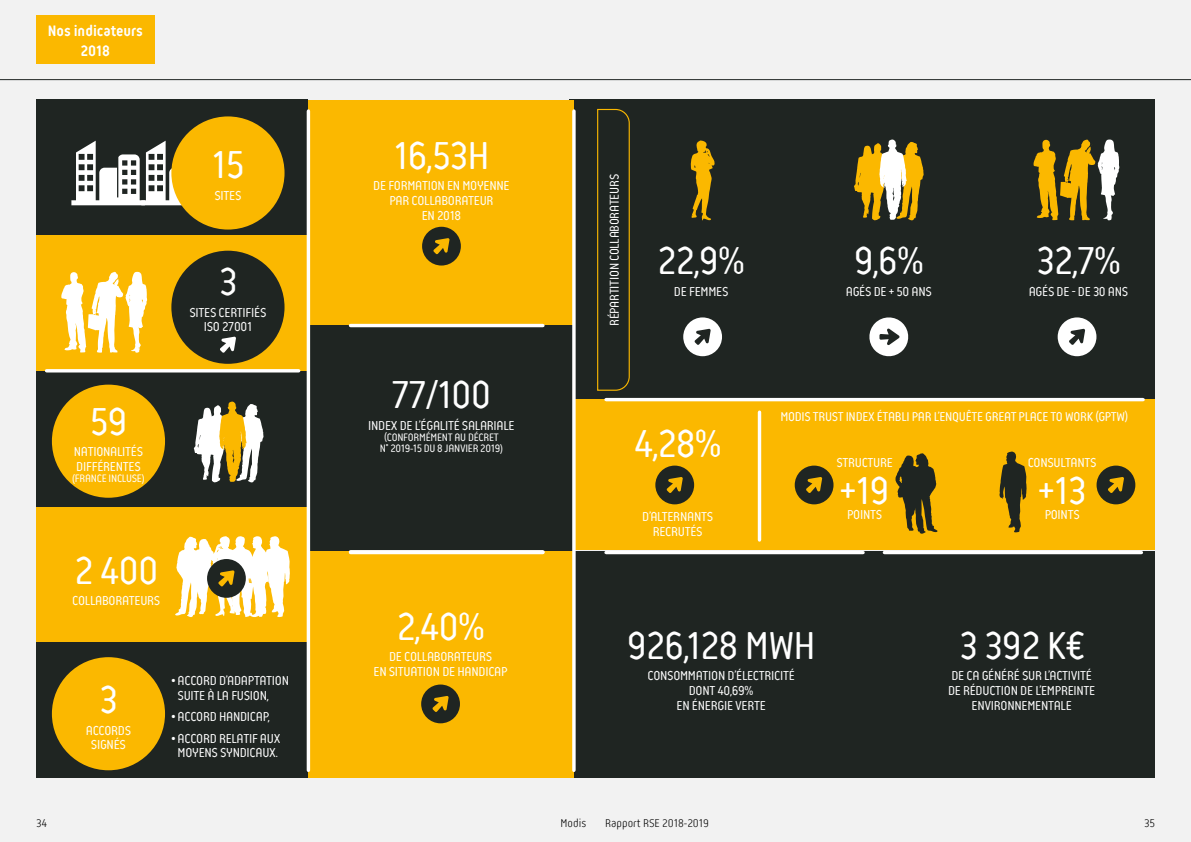
<style>
.page{position:relative;width:1191px;height:842px;background:#f2f2f2}
.page>*{position:absolute;margin:0;border:0;box-sizing:border-box;transform-origin:0 0}
.t1{font:41px "Reso";letter-spacing:-.02em;color:#fff}
.t2{font:16px/20px "Reso Regular 3";color:#fff;text-align:center}
.t3{font:13.7px/14.8px "Reso";letter-spacing:-.02em;color:#fff;text-align:center}
.t4{font:13.5px "Reso";letter-spacing:-.02em;color:#fff}
.t5{font:12px "Reso Regular 2";color:#000}
.t6{font:11.4px/11.4px "Reso";letter-spacing:-.02em;color:#fff;text-align:center}
</style>
<div class="page">
<hr style="left:0;top:79px;width:1191px;height:1px;background:#1f2522">
<div style="left:570px;top:99px;width:585px;height:301px;background:#1f2522"></div>
<div style="left:525px;top:551px;width:630px;height:227px;background:#1f2522"></div>
<div style="left:546px;top:399px;width:609px;height:151px;background:#fbb800"></div>
<div style="left:307px;top:100px;width:267px;height:226px;background:#fbb800"></div>
<div style="left:307px;top:325px;width:267px;height:227px;background:#1f2522"></div>
<div style="left:307px;top:552px;width:267px;height:226px;background:#fbb800"></div>
<hr style="left:758px;top:412px;width:3px;height:128px;background:#fff">
<hr style="left:350px;top:550px;width:193px;height:3px;background:#fff">
<hr style="left:350px;top:551px;width:193px;height:3px;background:#fff">
<hr style="left:350px;top:324px;width:193px;height:3px;background:#fff">
<div style="left:36px;top:506px;width:271px;height:136px;background:#fbb800"></div>
<div style="left:36px;top:642px;width:271px;height:136px;background:#1f2522"></div>
<div style="left:36px;top:371px;width:271px;height:135px;background:#1f2522"></div>
<div style="left:36px;top:235px;width:271px;height:136px;background:#fbb800"></div>
<div style="left:36px;top:99px;width:271px;height:136px;background:#1f2522"></div>
<hr style="left:47px;top:369px;width:252px;height:3px;background:#fff">
<hr style="left:307px;top:111px;width:3px;height:659px;background:#fff">
<hr style="left:606px;top:551px;width:257px;height:3px;background:#fff">
<hr style="left:884px;top:551px;width:257px;height:3px;background:#fff">
<hr style="left:572px;top:111px;width:3px;height:659px;background:#fff">
<div style="left:36px;top:16px;width:119px;height:48px;background:#fbb800"></div>
<svg style="left:597px;top:108px;width:33px;height:283px"></svg>
<svg style="left:690px;top:140px;width:25px;height:81px"></svg>
<div style="left:683px;top:317px;width:39px;height:39px;background:#fff;border-radius:50%"></div>
<svg style="left:694px;top:329px;width:17px;height:16px"></svg>
<svg style="left:1033px;top:139px;width:86px;height:81px"></svg>
<div style="left:1057px;top:317px;width:39px;height:39px;background:#fff;border-radius:50%"></div>
<svg style="left:1069px;top:329px;width:16px;height:16px"></svg>
<svg style="left:854px;top:139px;width:69px;height:81px"></svg>
<svg style="left:869px;top:317px;width:40px;height:40px"></svg>
<hr style="left:606px;top:398px;width:537px;height:3px;background:#fff">
<div style="left:655px;top:466px;width:39px;height:38px;background:#1f2522;border-radius:50%"></div>
<svg style="left:666px;top:477px;width:17px;height:16px"></svg>
<svg style="left:895px;top:453px;width:42px;height:81px"></svg>
<div style="left:794px;top:466px;width:39px;height:38px;background:#1f2522;border-radius:50%"></div>
<svg style="left:806px;top:477px;width:16px;height:16px"></svg>
<svg style="left:999px;top:452px;width:27px;height:81px"></svg>
<div style="left:1096px;top:466px;width:39px;height:38px;background:#1f2522;border-radius:50%"></div>
<svg style="left:1108px;top:477px;width:16px;height:16px"></svg>
<div style="left:422px;top:227px;width:39px;height:39px;background:#1f2522;border-radius:50%"></div>
<svg style="left:433px;top:238px;width:16px;height:16px"></svg>
<div style="left:421px;top:684px;width:39px;height:39px;background:#1f2522;border-radius:50%"></div>
<svg style="left:432px;top:696px;width:17px;height:16px"></svg>
<svg style="left:71px;top:141px;width:109px;height:64px"></svg>
<div style="left:171px;top:116px;width:113px;height:114px;background:#fbb800;border-radius:50%"></div>
<svg style="left:61px;top:272px;width:86px;height:81px"></svg>
<div style="left:171px;top:251px;width:113px;height:113px;background:#1f2522;border-radius:50%"></div>
<svg style="left:220px;top:336px;width:16px;height:17px"></svg>
<svg style="left:194px;top:401px;width:69px;height:81px"></svg>
<div style="left:52px;top:385px;width:113px;height:113px;background:#fbb800;border-radius:50%"></div>
<svg style="left:175px;top:536px;width:115px;height:81px"></svg>
<div style="left:52px;top:657px;width:113px;height:113px;background:#fbb800;border-radius:50%"></div>
<p class="t2" style="left:48px;top:21px;width:97px">Nos indicateurs<br>2018</p>
<h1 class="t1" style="left:211px;top:143px;width:34px">15</h1>
<p class="t3" style="left:214px;top:188px;width:28px">SITES</p>
<h1 class="t1" style="left:219px;top:260px;width:20px">3</h1>
<p class="t3" style="left:189px;top:305px;width:78px">SITES CERTIFIÉS<br>ISO 27001</p>
<h1 class="t1" style="left:89px;top:400px;width:39px">59</h1>
<p class="t3" style="left:74px;top:444px;width:71px;text-align:left">NATIONALITÉS<br>DIFFÉRENTES</p>
<p class="t6" style="left:72px;top:473px;width:74px">(FRANCE INCLUSE)</p>
<h1 class="t1" style="left:74px;top:549px;width:86px">2 400</h1>
<p class="t3" style="left:72px;top:593px;width:89px">COLLABORATEURS</p>
<h1 class="t1" style="left:99px;top:678px;width:20px">3</h1>
<p class="t3" style="left:86px;top:723px;width:47px">ACCORDS<br>SIGNÉS</p>
<p class="t3" style="left:178px;top:673px;width:113px;text-align:left;text-indent:-6px">• ACCORD D’ADAPTATION<br>SUITE À LA FUSION,</p>
<p class="t3" style="left:171px;top:709px;width:100px">• ACCORD HANDICAP,</p>
<p class="t3" style="left:171px;top:731px;width:110px">• ACCORD RELATIF AUX<br>MOYENS SYNDICAUX.</p>
<h1 class="t1" style="left:393px;top:134px;width:98px">16,53H</h1>
<p class="t3" style="left:373px;top:179px;width:138px">DE FORMATION EN MOYENNE<br>PAR COLLABORATEUR<br>EN 2018</p>
<h1 class="t1" style="left:391px;top:373px;width:101px">77/100</h1>
<p class="t3" style="left:368px;top:418px;width:148px">INDEX DE L’ÉGALITÉ SALARIALE</p>
<p class="t6" style="left:380px;top:432px;width:124px">(CONFORMÉMENT AU DÉCRET<br>N° 2019-15 DU 8 JANVIER 2019)</p>
<h1 class="t1" style="left:396px;top:605px;width:90px">2,40%</h1>
<p class="t3" style="left:373px;top:649px;width:136px">DE COLLABORATEURS<br>EN SITUATION DE HANDICAP</p>
<p class="t4" style="left:607px;top:326px;width:153px;rotate:-90deg">RÉPARTITION COLLABORATEURS</p>
<h1 class="t1" style="left:657px;top:239px;width:89px">22,9%</h1>
<p class="t3" style="left:674px;top:284px;width:56px">DE FEMMES</p>
<h1 class="t1" style="left:633px;top:422px;width:89px">4,28%</h1>
<p class="t3" style="left:642px;top:509px;width:72px">D’ALTERNANTS<br>RECRUTÉS</p>
<h1 class="t1" style="left:853px;top:239px;width:72px">9,6%</h1>
<p class="t3" style="left:845px;top:284px;width:87px">AGÉS DE + 50 ANS</p>
<h1 class="t1" style="left:1036px;top:239px;width:86px">32,7%</h1>
<p class="t3" style="left:1028px;top:284px;width:101px">AGÉS DE - DE 30 ANS</p>
<p class="t4" style="left:780px;top:410px;width:349px">MODIS TRUST INDEX ÉTABLI PAR L’ENQUÊTE GREAT PLACE TO WORK (GPTW)</p>
<p class="t3" style="left:836px;top:455px;width:58px">STRUCTURE</p>
<h1 class="t1" style="left:839px;top:469px;width:51px">+19</h1>
<p class="t3" style="left:847px;top:507px;width:37px">POINTS</p>
<p class="t3" style="left:1027px;top:455px;width:70px">CONSULTANTS</p>
<h1 class="t1" style="left:1038px;top:469px;width:50px">+13</h1>
<p class="t3" style="left:1044px;top:507px;width:37px">POINTS</p>
<h1 class="t1" style="left:626px;top:624px;width:190px">926,128 MWH</h1>
<p class="t3" style="left:647px;top:668px;width:149px">CONSOMMATION D’ÉLECTRICITÉ<br>DONT 40,69%<br>EN ÉNERGIE VERTE</p>
<h1 class="t1" style="left:959px;top:624px;width:127px">3 392 K€</h1>
<p class="t3" style="left:948px;top:668px;width:149px">DE CA GÉNÉRÉ SUR L’ACTIVITÉ<br>DE RÉDUCTION DE L’EMPREINTE<br>ENVIRONNEMENTALE</p>
<p class="t5" style="left:36px;top:817px;width:13px">34</p>
<p class="t5" style="left:560px;top:817px;width:27px">Modis</p>
<p class="t5" style="left:605px;top:817px;width:105px">Rapport RSE 2018-2019</p>
<p class="t5" style="left:1144px;top:817px;width:12px">35</p>
</div>
